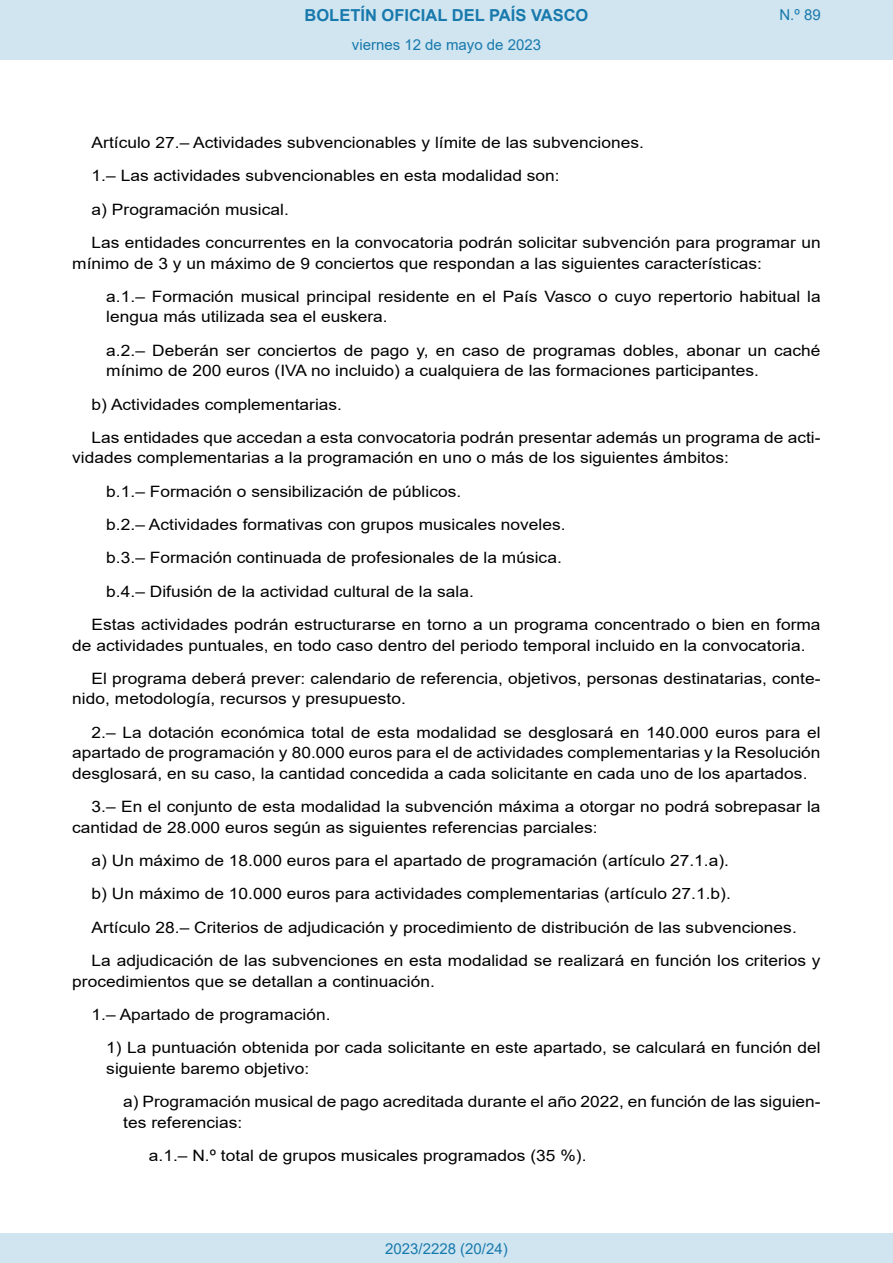
<style>
.page{position:relative;width:893px;height:1263px;background:#fff}
.page>*{position:absolute;margin:0;border:0;box-sizing:border-box;transform-origin:0 0}
.t1{font:700 16.5px "Arial";color:#1879ad}
.BOPVDetalle{font:15.6px/20.5px "Arial";color:#000;scale:1.11 1}
.BOPVDetalle1{font:15.6px/20.5px "Arial";color:#000;scale:1.11 1}
.BOPVDetalle2{font:15.6px/20.5px "Arial";color:#000;scale:1.11 1}
.BOPVDetalle3{font:15.6px "Arial";color:#000;scale:1.11 1}
.Paginacion_Centro{font:15px "Arial";color:#1879ad}
</style>
<div class="page">
<div style="left:0;top:0;width:893px;height:60px;background:#d0e5f0"></div>
<div style="left:0;top:1233px;width:893px;height:30px;background:#d0e5f0"></div>
<p class="t1" style="left:305px;top:3px;width:285px">BOLETÍN OFICIAL DEL PAÍS VASCO</p>
<p class="Paginacion_Centro" style="left:352px;top:35px;width:191px">viernes 12 de mayo de 2023</p>
<p class="Paginacion_Centro" style="left:779px;top:5px;width:43px">N.º 89</p>
<p class="BOPVDetalle" style="left:92px;top:132px;width:499px">Artículo 27.– Actividades subvencionables y límite de las subvenciones.</p>
<p class="BOPVDetalle" style="left:92px;top:166px;width:423px">1.– Las actividades subvencionables en esta modalidad son:</p>
<p class="BOPVDetalle" style="left:92px;top:199px;width:179px">a) Programación musical.</p>
<p class="BOPVDetalle" style="left:72px;top:232px;width:676px;text-indent:19px">Las entidades concurrentes en la convocatoria podrán solicitar subvención para programar un mínimo de 3 y un máximo de 9 conciertos que respondan a las siguientes características:</p>
<p class="BOPVDetalle1" style="left:106px;top:286px;width:645px">a.1.– Formación musical principal residente en el País Vasco o cuyo repertorio habitual la lengua más utilizada sea el euskera.</p>
<p class="BOPVDetalle1" style="left:106px;top:340px;width:645px">a.2.– Deberán ser conciertos de pago y, en caso de programas dobles, abonar un caché mínimo de 200 euros (IVA no incluido) a cualquiera de las formaciones participantes.</p>
<p class="BOPVDetalle" style="left:92px;top:394px;width:227px">b) Actividades complementarias.</p>
<p class="BOPVDetalle" style="left:72px;top:427px;width:676px;text-indent:19px">Las entidades que accedan a esta convocatoria podrán presentar además un programa de acti&shy;vidades complementarias a la programación en uno o más de los siguientes ámbitos:</p>
<p class="BOPVDetalle1" style="left:106px;top:481px;width:321px">b.1.– Formación o sensibilización de públicos.</p>
<p class="BOPVDetalle1" style="left:106px;top:514px;width:415px">b.2.– Actividades formativas con grupos musicales noveles.</p>
<p class="BOPVDetalle1" style="left:106px;top:547px;width:412px">b.3.– Formación continuada de profesionales de la música.</p>
<p class="BOPVDetalle1" style="left:106px;top:581px;width:333px">b.4.– Difusión de la actividad cultural de la sala.</p>
<p class="BOPVDetalle" style="left:72px;top:614px;width:676px;text-indent:19px">Estas actividades podrán estructurarse en torno a un programa concentrado o bien en forma de actividades puntuales, en todo caso dentro del periodo temporal incluido en la convocatoria.</p>
<p class="BOPVDetalle" style="left:72px;top:668px;width:676px;text-indent:19px">El programa deberá prever: calendario de referencia, objetivos, personas destinatarias, conte&shy;nido, metodología, recursos y presupuesto.</p>
<p class="BOPVDetalle" style="left:72px;top:722px;width:676px;text-align:justify;text-indent:19px">2.– La dotación económica total de esta modalidad se desglosará en 140.000 euros para el apartado de programación y 80.000 euros para el de actividades complementarias y la Resolución desglosará, en su caso, la cantidad concedida a cada solicitante en cada uno de los apartados.</p>
<p class="BOPVDetalle" style="left:72px;top:796px;width:676px;text-indent:19px">3.– En el conjunto de esta modalidad la subvención máxima a otorgar no podrá sobrepasar la cantidad de 28.000 euros según as siguientes referencias parciales:</p>
<p class="BOPVDetalle" style="left:92px;top:850px;width:576px">a) Un máximo de 18.000 euros para el apartado de programación (artículo 27.1.a).</p>
<p class="BOPVDetalle" style="left:92px;top:883px;width:577px">b) Un máximo de 10.000 euros para actividades complementarias (artículo 27.1.b).</p>
<p class="BOPVDetalle" style="left:92px;top:917px;width:637px">Artículo 28.– Criterios de adjudicación y procedimiento de distribución de las subvenciones.</p>
<p class="BOPVDetalle" style="left:72px;top:950px;width:676px;text-indent:19px">La adjudicación de las subvenciones en esta modalidad se realizará en función los criterios y procedimientos que se detallan a continuación.</p>
<p class="BOPVDetalle" style="left:92px;top:1004px;width:217px">1.– Apartado de programación.</p>
<p class="BOPVDetalle1" style="left:106px;top:1037px;width:645px">1) La puntuación obtenida por cada solicitante en este apartado, se calculará en función del siguiente baremo objetivo:</p>
<p class="BOPVDetalle2" style="left:123px;top:1091px;width:630px">a) Programación musical de pago acreditada durante el año 2022, en función de las siguien&shy;tes referencias:</p>
<p class="BOPVDetalle3" style="left:149px;top:1145px;width:396px">a.1.– N.º total de grupos musicales programados (35 %).</p>
<p class="Paginacion_Centro" style="left:385px;top:1238px;width:124px">2023/2228 (20/24)</p>
</div>
